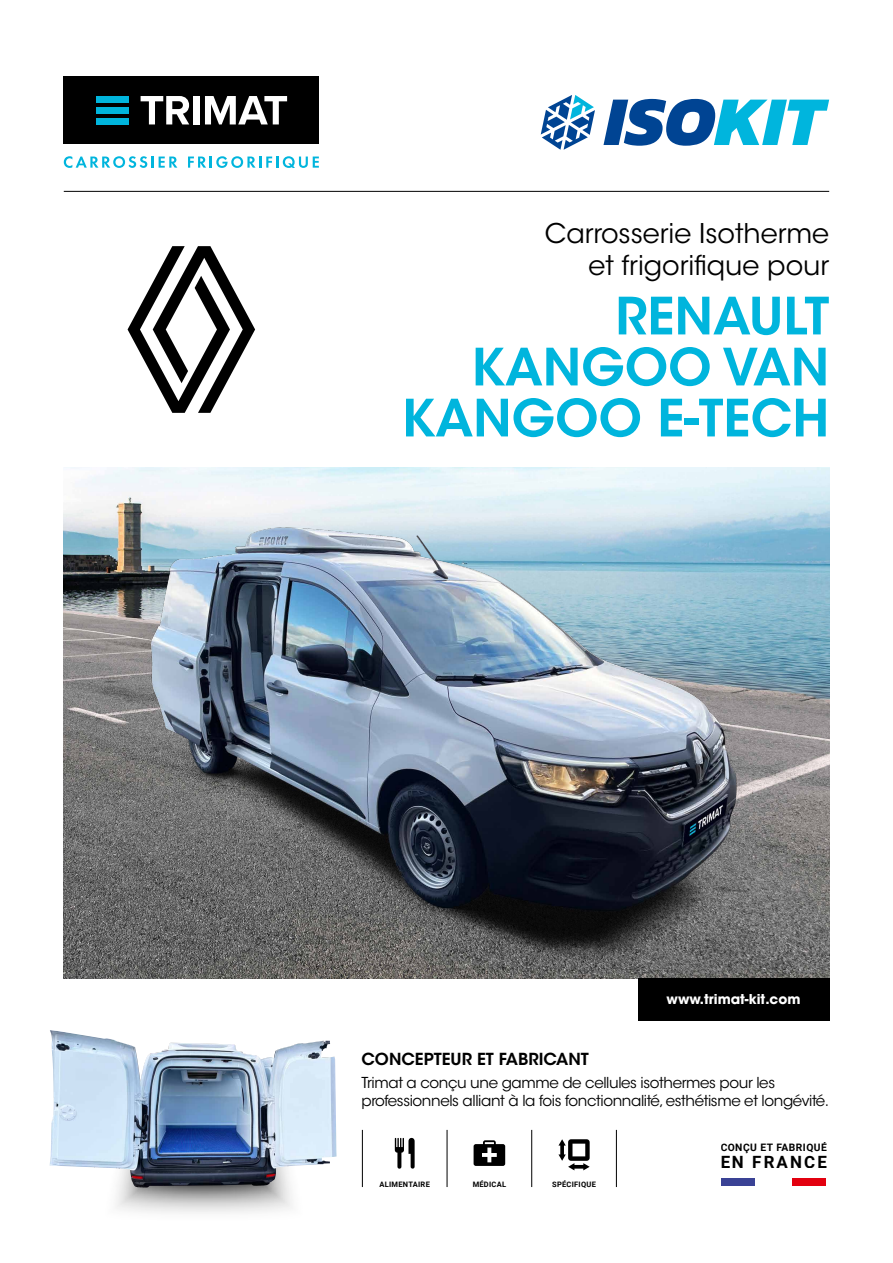
<style>
.page{position:relative;width:893px;height:1263px;background:#fff}
.page>*{position:absolute;margin:0;border:0;box-sizing:border-box;transform-origin:0 0}
.t1{font:600 51px/51px "ITC Avant Garde Std";color:#00b5dd;text-align:right}
.t2{font:27px/32.4px "ITC Avant Garde Std";color:#000;text-align:right}
.t3{font:700 16.95px "Roboto";letter-spacing:.13em;color:#000}
.t4{font:600 16.5px "ITC Avant Garde Std";color:#000}
.t5{font:15px/18px "ITC Avant Garde Std";letter-spacing:-.025em;color:#000}
.t6{font:700 13.5px "ITC Avant Garde Std";color:#fff}
.t7{font:700 10.35px "Roboto";letter-spacing:.045em;color:#000}
.t8{font:700 7.5px "Roboto";letter-spacing:.035em;color:#000}
</style>
<div class="page">
<img style="left:64px;top:468px;width:765px;height:510px">
<svg style="left:116px;top:1187px;width:176px;height:26px"></svg>
<img style="left:49px;top:1030px;width:288px;height:157px">
<svg style="left:603px;top:99px;width:226px;height:47px"></svg>
<svg style="left:540px;top:95px;width:55px;height:55px"></svg>
<div style="left:64px;top:77px;width:255px;height:67px;background:#000"></div>
<div style="left:96px;top:96px;width:32px;height:6px;background:#00b5dd"></div>
<div style="left:96px;top:107px;width:32px;height:6px;background:#00b5dd"></div>
<div style="left:96px;top:118px;width:32px;height:6px;background:#00b5dd"></div>
<svg style="left:141px;top:96px;width:48px;height:28px"></svg>
<div style="left:193px;top:96px;width:6px;height:28px;background:#fff"></div>
<svg style="left:205px;top:96px;width:82px;height:28px"></svg>
<svg style="left:64px;top:156px;width:113px;height:12px"></svg>
<svg style="left:188px;top:156px;width:131px;height:12px"></svg>
<div style="left:792px;top:1178px;width:34px;height:8px;background:#e3000f"></div>
<div style="left:721px;top:1178px;width:34px;height:8px;background:#3a4295"></div>
<svg style="left:558px;top:1139px;width:32px;height:31px"></svg>
<svg style="left:395px;top:1137px;width:20px;height:32px"></svg>
<svg style="left:474px;top:1140px;width:31px;height:26px"></svg>
<hr style="left:362px;top:1130px;width:1px;height:57px;background:#000">
<hr style="left:447px;top:1130px;width:1px;height:57px;background:#000">
<hr style="left:531px;top:1130px;width:1px;height:57px;background:#000">
<hr style="left:616px;top:1130px;width:1px;height:57px;background:#000">
<hr style="left:64px;top:191px;width:765px;height:1px;background:#000">
<div style="left:638px;top:978px;width:191px;height:42px;background:#000"></div>
<svg style="left:128px;top:246px;width:127px;height:167px"></svg>
<img style="left:69px;top:467px;width:723px;height:512px">
<h2 class="t2" style="left:545px;top:217px;width:286px">Carrosserie Isotherme et frigorifique pour</h2>
<h1 class="t1" style="left:402px;top:290px;width:429px">RENAULT<br>KANGOO VAN<br>KANGOO E-TECH</h1>
<p class="t6" style="left:667px;top:990px;width:135px">www.trimat-kit.com</p>
<p class="t4" style="left:361px;top:1049px;width:229px">CONCEPTEUR ET FABRICANT</p>
<p class="t5" style="left:361px;top:1073px;width:469px">Trimat a conçu une gamme de cellules isothermes pour les professionnels alliant à la fois fonctionnalité, esthétisme et longévité.</p>
<p class="t7" style="left:721px;top:1140px;width:108px">CONÇU ET FABRIQUÉ</p>
<p class="t3" style="left:720px;top:1150px;width:108px">EN FRANCE</p>
<p class="t8" style="left:380px;top:1179px;width:52px">ALIMENTAIRE</p>
<p class="t8" style="left:473px;top:1179px;width:35px">MÉDICAL</p>
<p class="t8" style="left:552px;top:1179px;width:45px">SPÉCIFIQUE</p>
</div>
